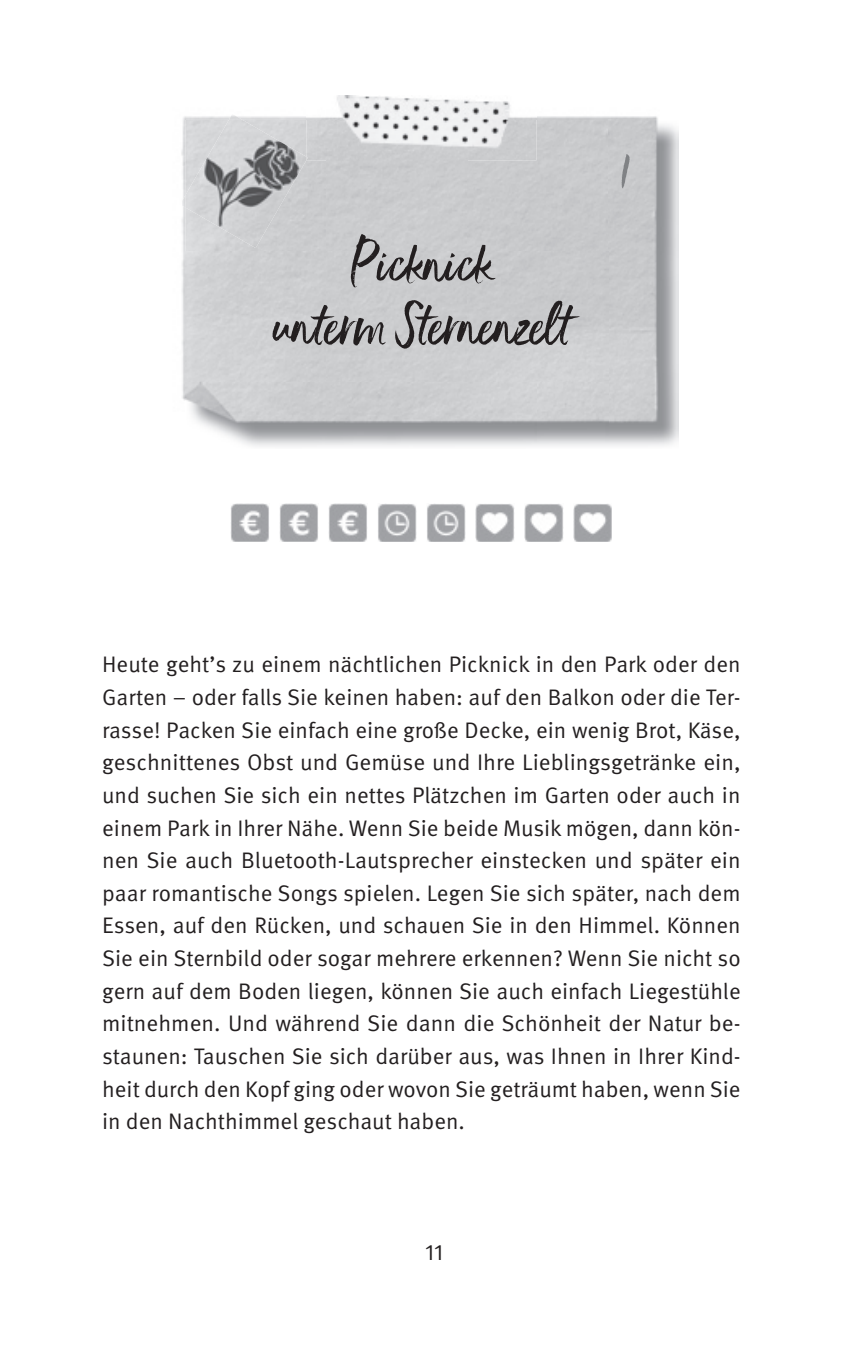
<style>
.page{position:relative;width:862px;height:1372px;background:#fff}
.page>*{position:absolute;margin:0;border:0;box-sizing:border-box;transform-origin:0 0}
.t1{font:56.25px "Ernestand Emily";color:#808285}
.t2{font:51.75px/62.1px "Ernestand Emily";color:#231f20;text-align:center}
.t3{font:22.5px/32.6px "Meta Pro Norm";color:#231f20;text-align:justify}
</style>
<div class="page">
<img style="left:536px;top:116px;width:122px;height:4px">
<img style="left:182px;top:208px;width:3px;height:192px">
<img style="left:607px;top:120px;width:71px;height:326px">
<img style="left:306px;top:95px;width:230px;height:65px">
<img style="left:181px;top:114px;width:61px;height:94px">
<img style="left:185px;top:120px;width:121px;height:128px">
<img style="left:231px;top:503px;width:38px;height:38px">
<img style="left:280px;top:503px;width:38px;height:38px">
<img style="left:328px;top:503px;width:39px;height:38px">
<img style="left:378px;top:504px;width:38px;height:37px">
<img style="left:427px;top:504px;width:38px;height:37px">
<img style="left:475px;top:504px;width:39px;height:37px">
<img style="left:524px;top:504px;width:38px;height:37px">
<img style="left:573px;top:504px;width:38px;height:37px">
<h2 class="t2" style="left:272px;top:230px;width:300px">Picknick<br>unterm Sternenzelt</h2>
<h1 class="t1" style="left:619px;top:133px;width:14px">1</h1>
<p class="t3" style="left:102px;top:646px;width:639px">Heute geht’s zu einem nächtlichen Picknick in den Park oder den Garten – oder falls Sie keinen haben: auf den Balkon oder die Ter&shy;rasse! Packen Sie einfach eine große Decke, ein wenig Brot, Käse, geschnittenes Obst und Gemüse und Ihre Lieblingsgetränke ein, und suchen Sie sich ein nettes Plätzchen im Garten oder auch in einem Park in Ihrer Nähe. Wenn Sie beide Musik mögen, dann kön&shy;nen Sie auch Bluetooth-Lautsprecher einstecken und später ein paar romantische Songs spielen. Legen Sie sich später, nach dem Essen, auf den Rücken, und schauen Sie in den Himmel. Können Sie ein Sternbild oder sogar mehrere erkennen? Wenn Sie nicht so gern auf dem Boden liegen, können Sie auch einfach Liegestühle mitnehmen. Und während Sie dann die Schönheit der Natur be&shy;staunen: Tauschen Sie sich darüber aus, was Ihnen in Ihrer Kind&shy;heit durch den Kopf ging oder wovon Sie geträumt haben, wenn Sie in den Nachthimmel geschaut haben.</p>
<p class="t3" style="left:425px;top:1234px;width:19px">11</p>
</div>
